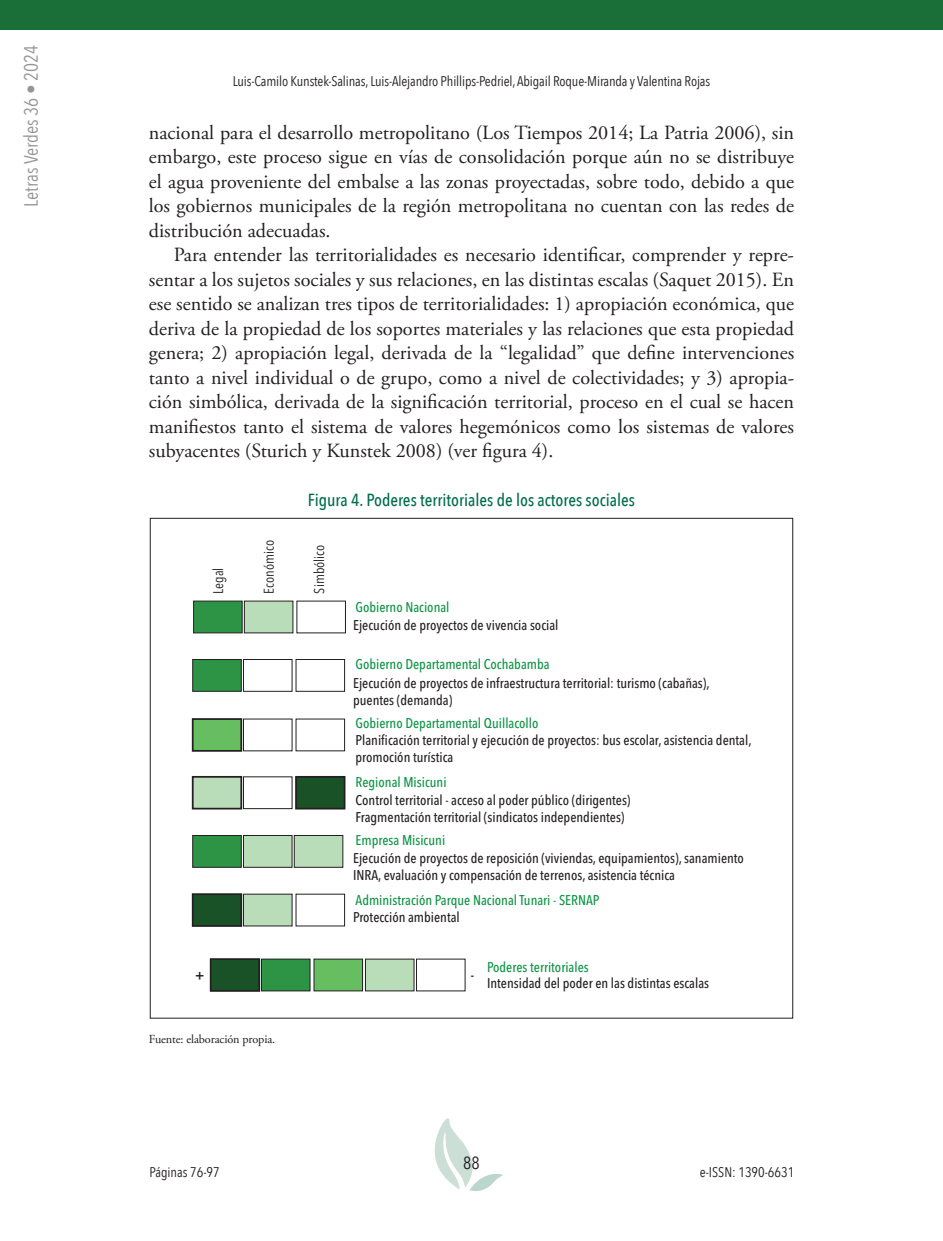
<style>
.page{position:relative;width:943px;height:1241px;background:#fff}
.page>*{position:absolute;margin:0;border:0;box-sizing:border-box;transform-origin:0 0}
.t1{font:20.12px/24.5px "Adobe Garamond Pro";color:#231f20;text-align:justify}
.t2{font:19.25px "Avenir Next Condensed";color:#939598}
.t3{font:500 17.5px "Avenir Next Condensed";color:#006d4b}
.t4{font:17.5px "Avenir Next Condensed";color:#231f20}
.t5{font:500 14px/16.8px "Avenir Next Condensed";color:#231f20}
.t6{font:500 14px "Avenir Next Condensed";color:#0d9344}
.t7{font:14px "Avenir Next Condensed";letter-spacing:-.01em;color:#231f20}
.t8{font:600 14px "Avenir Next Condensed";color:#231f20}
.t9{font:12.25px "Adobe Garamond Pro";letter-spacing:-.01em;color:#231f20}
</style>
<div class="page">
<svg style="left:434px;top:1118px;width:69px;height:73px"></svg>
<div style="left:0;top:0;width:943px;height:30px;background:#1a6e38"></div>
<div style="left:193px;top:600px;width:49px;height:33px;background:#2d9445;border:1px solid #231f20"></div>
<div style="left:244px;top:600px;width:49px;height:33px;background:#b8ddb8"></div>
<div style="left:192px;top:659px;width:50px;height:32px;background:#2d9445;border:1px solid #231f20"></div>
<div style="left:243px;top:659px;width:49px;height:32px;background:#fff;border:1px solid #231f20"></div>
<div style="left:295px;top:659px;width:50px;height:32px;background:#fff;border:1px solid #231f20"></div>
<div style="left:193px;top:719px;width:48px;height:31px;background:#66be61"></div>
<div style="left:192px;top:718px;width:50px;height:33px;border:2px solid #231f20"></div>
<div style="left:193px;top:776px;width:48px;height:32px;background:#b8ddb8"></div>
<div style="left:192px;top:775px;width:50px;height:34px;border:2px solid #231f20"></div>
<div style="left:243px;top:776px;width:49px;height:33px;background:#fff;border:1px solid #231f20"></div>
<div style="left:295px;top:775px;width:50px;height:34px;background:#1a5227;border:2px solid #231f20"></div>
<div style="left:193px;top:894px;width:48px;height:31px;background:#1a5227"></div>
<div style="left:192px;top:893px;width:50px;height:33px;border:2px solid #231f20"></div>
<div style="left:243px;top:893px;width:49px;height:33px;background:#b8ddb8"></div>
<div style="left:211px;top:958px;width:48px;height:32px;background:#1a5227"></div>
<div style="left:210px;top:958px;width:50px;height:33px;border:2px solid #231f20"></div>
<div style="left:261px;top:958px;width:49px;height:32px;background:#2d9445"></div>
<div style="left:261px;top:958px;width:49px;height:33px;border:1px solid #231f20"></div>
<div style="left:314px;top:958px;width:48px;height:32px;background:#66be61"></div>
<div style="left:365px;top:958px;width:49px;height:32px;background:#b8ddb8"></div>
<div style="left:192px;top:834px;width:50px;height:33px;background:#2d9445;border:1px solid #231f20"></div>
<div style="left:243px;top:834px;width:49px;height:33px;background:#b8ddb8;border:1px solid #231f20"></div>
<div style="left:294px;top:834px;width:49px;height:33px;background:#b8ddb8;border:1px solid #231f20"></div>
<p class="t2" style="left:15px;top:207px;width:164px;rotate:-90deg">Letras Verdes 36 • 2024</p>
<p class="t7" style="left:233px;top:69px;width:479px">Luis-Camilo Kunstek-Salinas, Luis-Alejandro Phillips-Pedriel, Abigail Roque-Miranda y Valentina Rojas</p>
<p class="t1" style="left:149px;top:121px;width:646px">nacional para el desarrollo metropolitano (Los Tiempos 2014; La Patria 2006), sin embargo, este proceso sigue en vías de consolidación porque aún no se distribuye el agua proveniente del embalse a las zonas proyectadas, sobre todo, debido a que los gobiernos municipales de la región metropolitana no cuentan con las redes de distribución adecuadas.</p>
<p class="t1" style="left:149px;top:243px;width:646px;text-indent:25px">Para entender las territorialidades es necesario identificar, comprender y repre&shy;sentar a los sujetos sociales y sus relaciones, en las distintas escalas (Saquet 2015). En ese sentido se analizan tres tipos de territorialidades: 1) apropiación económica, que deriva de la propiedad de los soportes materiales y las relaciones que esta propiedad genera; 2) apropiación legal, derivada de la “legalidad” que define intervenciones tanto a nivel individual o de grupo, como a nivel de colectividades; y 3) apropia&shy;ción simbólica, derivada de la significación territorial, proceso en el cual se hacen manifiestos tanto el sistema de valores hegemónicos como los sistemas de valores subyacentes (Sturich y Kunstek 2008) (ver figura 4).</p>
<p class="t3" style="left:308px;top:488px;width:328px">Figura 4. Poderes territoriales de los actores sociales</p>
<p class="t7" style="left:206px;top:593px;width:28px;rotate:-90deg">Legal</p>
<p class="t7" style="left:257px;top:593px;width:55px;rotate:-90deg">Económico</p>
<p class="t7" style="left:307px;top:593px;width:50px;rotate:-90deg">Simbólico</p>
<p class="t6" style="left:355px;top:598px;width:95px">Gobierno Nacional</p>
<p class="t5" style="left:353px;top:616px;width:207px">Ejecución de proyectos de vivencia social</p>
<p class="t6" style="left:355px;top:655px;width:195px">Gobierno Departamental Cochabamba</p>
<p class="t5" style="left:353px;top:674px;width:358px">Ejecución de proyectos de infraestructura territorial: turismo (cabañas), puentes (demanda)</p>
<p class="t5" style="left:355px;top:731px;width:397px">Planificación territorial y ejecución de proyectos: bus escolar, asistencia dental, promoción turística</p>
<p class="t5" style="left:355px;top:792px;width:276px">Control territorial - acceso al poder público (dirigentes)<br>Fragmentación territorial (sindicatos independientes)</p>
<p class="t5" style="left:353px;top:849px;width:392px">Ejecución de proyectos de reposición (viviendas, equipamientos), sanamiento<br>INRA, evaluación y compensación de terrenos, asistencia técnica</p>
<p class="t5" style="left:353px;top:908px;width:108px">Protección ambiental</p>
<p class="t6" style="left:487px;top:958px;width:103px">Poderes territoriales</p>
<p class="t5" style="left:487px;top:974px;width:223px">Intensidad del poder en las distintas escalas</p>
<p class="t6" style="left:355px;top:714px;width:184px">Gobierno Departamental Quillacollo</p>
<p class="t6" style="left:355px;top:774px;width:93px">Regional Misicuni</p>
<p class="t6" style="left:355px;top:831px;width:91px">Empresa Misicuni</p>
<p class="t6" style="left:355px;top:891px;width:245px">Administración Parque Nacional Tunari - SERNAP</p>
<p class="t8" style="left:195px;top:962px;width:11px">+</p>
<p class="t8" style="left:471px;top:962px;width:5px">-</p>
<p class="t9" style="left:149px;top:1031px;width:128px">Fuente: elaboración propia.</p>
<p class="t4" style="left:463px;top:1147px;width:18px">88</p>
<p class="t7" style="left:149px;top:1159px;width:72px">Páginas 76-97</p>
<p class="t7" style="left:700px;top:1159px;width:96px">e-ISSN: 1390-6631</p>
</div>
